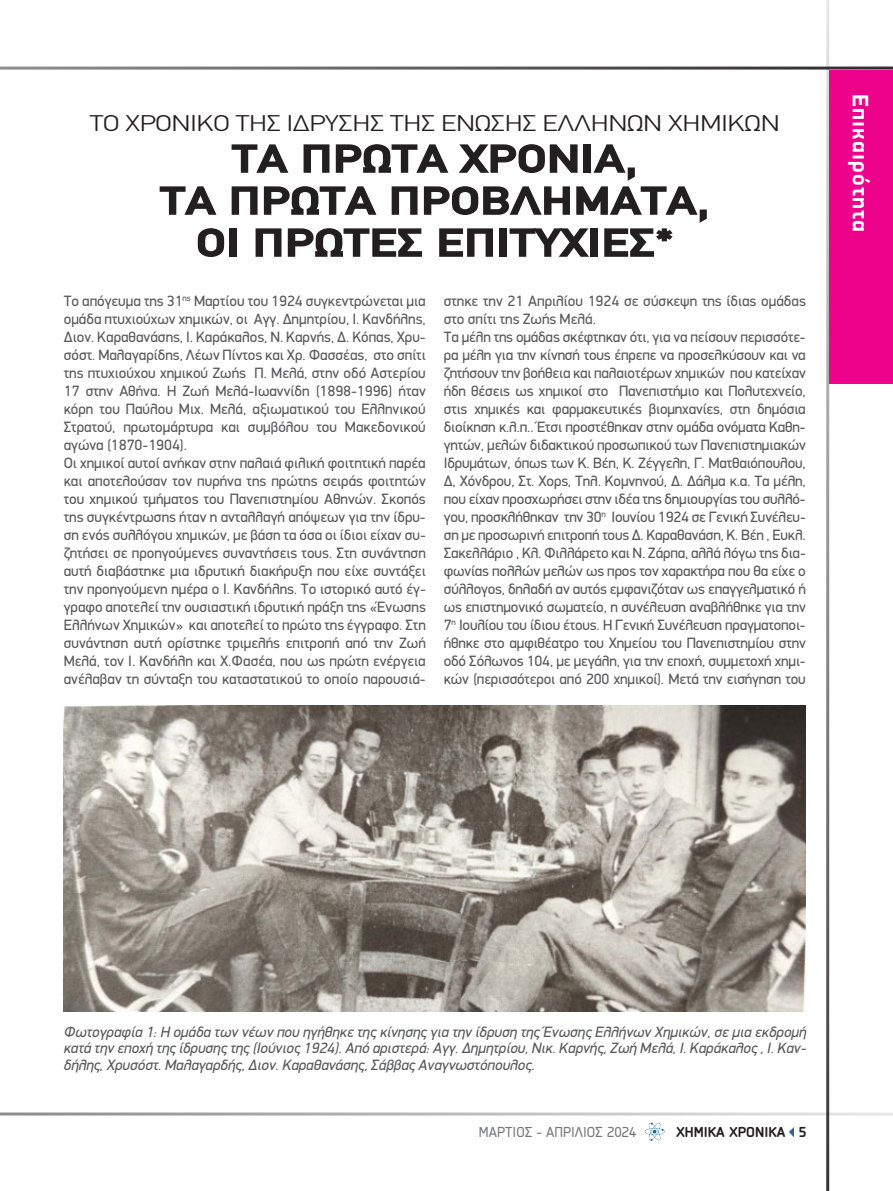
<style>
.page{position:relative;width:893px;height:1191px;background:#fff}
.page>*{position:absolute;margin:0;border:0;box-sizing:border-box;transform-origin:0 0}
.t1{font:900 40.8px/42px "PF Din Text";letter-spacing:-.01em;color:#231f20;text-align:center;scale:1.25 1}
.t2{font:300 22.8px "PF Din Text";letter-spacing:-.01em;color:#231f20;scale:1.25 1}
.t3{font:700 22.5px "PF Din Display Pro";letter-spacing:.05em;color:#fff}
.t4{font:15px/18px "PF Din Display";color:#57585a}
.t5{font:italic 15px/16.5px "PF Din Display";color:#57585a;text-align:justify}
.t6{font:15px "PF Isotext Pro";color:#76787b}
.t7{font:700 15px "PF Isotext Pro";color:#231f20}
</style>
<div class="page">
<svg style="left:789px;top:1127px;width:5px;height:10px"></svg>
<hr style="left:0;top:67px;width:893px;height:3px;background:#231f20">
<hr style="left:0;top:1112px;width:893px;height:3px;background:#231f20">
<hr style="left:826px;top:0;width:3px;height:1191px;background:#231f20">
<img style="left:644px;top:1122px;width:21px;height:19px">
<img style="left:64px;top:705px;width:742px;height:306px">
<div style="left:829px;top:70px;width:64px;height:313px;background:#ed028c"></div>
<h2 class="t2" style="left:90px;top:109px;width:553px">ΤΟ ΧΡΟΝΙΚΟ ΤΗΣ ΙΔΡΥΣΗΣ ΤΗΣ ΕΝΩΣΗΣ ΕΛΛΗΝΩΝ ΧΗΜΙΚΩΝ</h2>
<h1 class="t1" style="left:160px;top:137px;width:442px">ΤΑ ΠΡΩΤΑ ΧΡΟΝΙΑ,<br>ΤΑ ΠΡΩΤΑ ΠΡΟΒΛΗΜΑΤΑ,<br>ΟΙ ΠΡΩΤΕΣ ΕΠΙΤΥΧΙΕΣ*</h1>
<p class="t4" style="left:64px;top:292px;width:364px">Το απόγευμα της 31<sup>ης</sup> Μαρτίου του 1924 συγκεντρώνεται μια ομάδα πτυχιούχων χημικών, οι Αγγ. Δημητρίου, Ι. Κανδήλης, Διον. Καραθανάσης, Ι. Καράκαλος, Ν. Καρνής, Δ. Κόπας, Χρυ&shy;σόστ. Μαλαγαρίδης, Λέων Πίντος και Χρ. Φασσέας, στο σπίτι της πτυχιούχου χημικού Ζωής Π. Μελά, στην οδό Αστερίου 17 στην Αθήνα. Η Ζωή Μελά-Ιωαννίδη (1898-1996) ήταν κόρη του Παύλου Μιχ. Μελά, αξιωματικού του Ελληνικού Στρατού, πρωτομάρτυρα και συμβόλου του Μακεδονικού αγώνα (1870-1904).<br>Οι χημικοί αυτοί ανήκαν στην παλαιά φιλική φοιτητική παρέα και αποτελούσαν τον πυρήνα της πρώτης σειράς φοιτητών του χημικού τμήματος του Πανεπιστημίου Αθηνών. Σκοπός της συγκέντρωσης ήταν η ανταλλαγή απόψεων για την ίδρυ&shy;ση ενός συλλόγου χημικών, με βάση τα όσα οι ίδιοι είχαν συ&shy;ζητήσει σε προηγούμενες συναντήσεις τους. Στη συνάντηση αυτή διαβάστηκε μια ιδρυτική διακήρυξη που είχε συντάξει την προηγούμενη ημέρα ο Ι. Κανδήλης. Το ιστορικό αυτό έγ&shy;γραφο αποτελεί την ουσιαστική ιδρυτική πράξη της «Ένωσης Ελλήνων Χημικών» και αποτελεί το πρώτο της έγγραφο. Στη συνάντηση αυτή ορίστηκε τριμελής επιτροπή από την Ζωή Μελά, τον Ι. Κανδήλη και Χ.Φασέα, που ως πρώτη ενέργεια ανέλαβαν τη σύνταξη του καταστατικού το οποίο παρουσιά-</p>
<p class="t4" style="left:444px;top:292px;width:364px">στηκε την 21 Απριλίου 1924 σε σύσκεψη της ίδιας ομάδας στο σπίτι της Ζωής Μελά.<br>Τα μέλη της ομάδας σκέφτηκαν ότι, για να πείσουν περισσότε&shy;ρα μέλη για την κίνησή τους έπρεπε να προσελκύσουν και να ζητήσουν την βοήθεια και παλαιοτέρων χημικών που κατείχαν ήδη θέσεις ως χημικοί στο Πανεπιστήμιο και Πολυτεχνείο, στις χημικές και φαρμακευτικές βιομηχανίες, στη δημόσια διοίκηση κ.λ.π.. Έτσι προστέθηκαν στην ομάδα ονόματα Καθη&shy;γητών, μελών διδακτικού προσωπικού των Πανεπιστημιακών Ιδρυμάτων, όπως των Κ. Βέη, Κ. Ζέγγελη, Γ. Ματθαιόπουλου, Δ, Χόνδρου, Στ. Χορς, Τηλ. Κομνηνού, Δ. Δάλμα κ.α. Τα μέλη, που είχαν προσχωρήσει στην ιδέα της δημιουργίας του συλλό&shy;γου, προσκλήθηκαν την 30<sup>η</sup> Ιουνίου 1924 σε Γενική Συνέλευ&shy;ση με προσωρινή επιτροπή τους Δ. Καραθανάση, Κ. Βέη , Ευκλ.<br>Σακελλάριο , Κλ. Φιλλάρετο και Ν. Ζάρπα, αλλά λόγω της δια&shy;φωνίας πολλών μελών ως προς τον χαρακτήρα που θα είχε ο σύλλογος, δηλαδή αν αυτός εμφανιζόταν ως επαγγελματικό ή ως επιστημονικό σωματείο, η συνέλευση αναβλήθηκε για την 7<sup>η</sup> Ιουλίου του ίδιου έτους. Η Γενική Συνέλευση πραγματοποι&shy;ήθηκε στο αμφιθέατρο του Χημείου του Πανεπιστημίου στην οδό Σόλωνος 104, με μεγάλη, για την εποχή, συμμετοχή χημι&shy;κών (περισσότεροι από 200 χημικοί). Μετά την εισήγηση του</p>
<h3 class="t3" style="left:874px;top:94px;width:140px;rotate:90deg">Επικαιρότητα</h3>
<p class="t5" style="left:64px;top:1023px;width:744px">Φωτογραφία 1: Η ομάδα των νέων που ηγήθηκε της κίνησης για την ίδρυση της Ένωσης Ελλήνων Χημικών, σε μια εκδρομή κατά την εποχή της ίδρυσης της (Ιούνιος 1924). Από αριστερά: Αγγ. Δημητρίου, Νικ. Καρνής, Ζωή Μελά, Ι. Καράκαλος , Ι. Καν&shy;δήλης, Χρυσόστ. Μαλαγαρδής, Διον. Καραθανάσης, Σάββας Αναγνωστόπουλος.</p>
<p class="t6" style="left:479px;top:1123px;width:159px">ΜΑΡΤΙΟΣ - ΑΠΡΙΛΙΟΣ 2024</p>
<p class="t7" style="left:677px;top:1123px;width:132px">ΧΗΜΙΚΑ ΧΡΟΝΙΚΑ 5</p>
</div>
